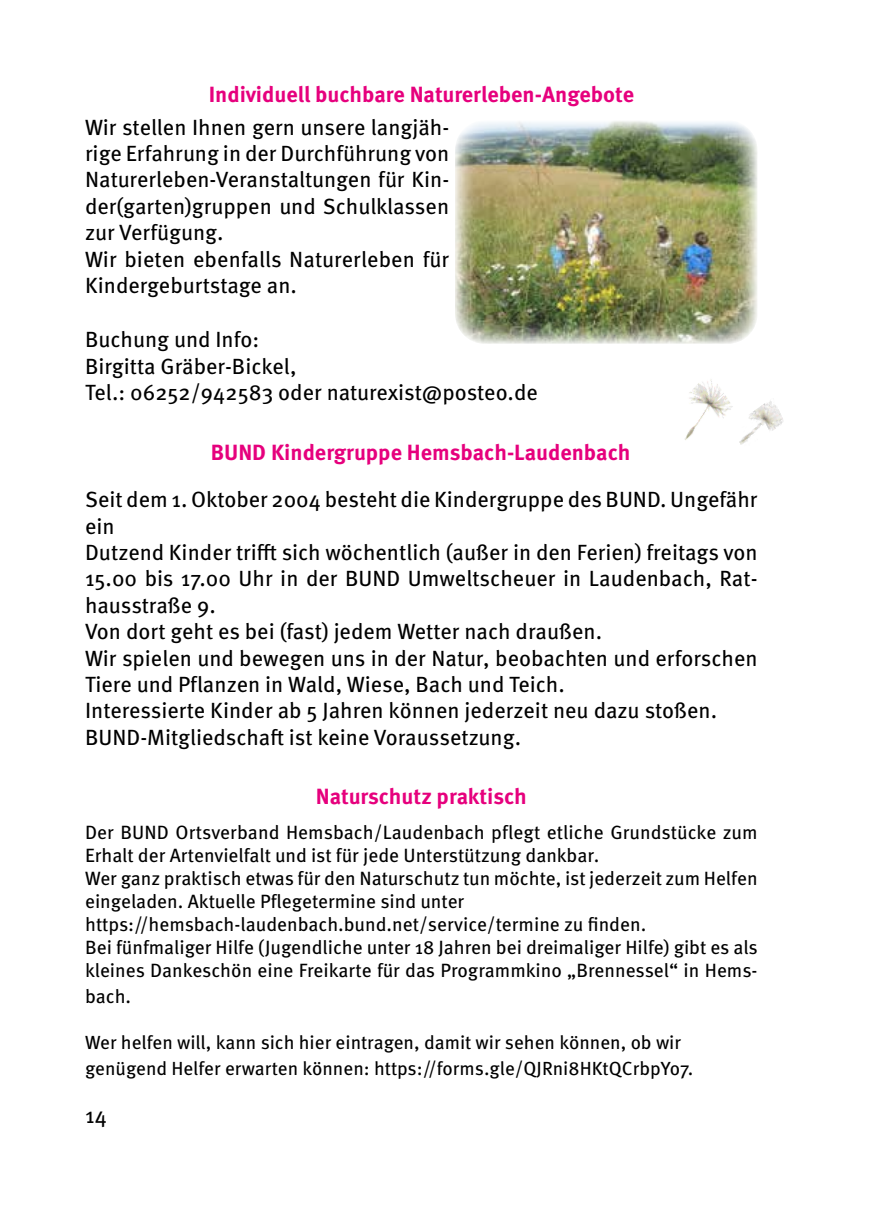
<style>
.page{position:relative;width:874px;height:1225px;background:#fff}
.page>*{position:absolute;margin:0;border:0;box-sizing:border-box;transform-origin:0 0}
.t1{font:22px/26.4px "Meta Pro";color:#000}
.t2{font:700 22px "Meta Pro";color:#e6007d}
.t3{font:19.2px/23px "Meta Pro";color:#000}
.t4{font:19px/26.4px "Meta Pro";color:#000}
</style>
<div class="page">
<img style="left:685px;top:379px;width:46px;height:61px">
<img style="left:731px;top:401px;width:52px;height:44px">
<img style="left:455px;top:121px;width:302px;height:223px">
<p class="t2" style="left:208px;top:77px;width:426px">Individuell buchbare Naturerleben-Angebote</p>
<p class="t1" style="left:85px;top:112px;width:365px">Wir stellen Ihnen gern unsere langjäh&shy;rige Erfahrung in der Durchführung von Naturerleben-Veranstaltungen für Kin&shy;der(garten)gruppen und Schulklassen zur Verfügung.<br>Wir bieten ebenfalls Naturerleben für Kindergeburtstage an.</p>
<p class="t1" style="left:85px;top:325px;width:454px">Buchung und Info:<br>Birgitta Gräber-Bickel,<br>Tel.: 06252/942583 oder naturexist@posteo.de</p>
<p class="t2" style="left:210px;top:435px;width:421px">BUND Kindergruppe Hemsbach-Laudenbach</p>
<p class="t1" style="left:85px;top:485px;width:673px">Seit dem 1. Oktober 2004 besteht die Kindergruppe des BUND. Ungefähr ein<br>Dutzend Kinder trifft sich wöchentlich (außer in den Ferien) freitags von 15.00 bis 17.00 Uhr in der BUND Umweltscheuer in Laudenbach, Rat&shy;hausstraße 9.<br>Von dort geht es bei (fast) jedem Wetter nach draußen.<br>Wir spielen und bewegen uns in der Natur, beobachten und erforschen Tiere und Pflanzen in Wald, Wiese, Bach und Teich.<br>Interessierte Kinder ab 5 Jahren können jederzeit neu dazu stoßen.<br>BUND-Mitgliedschaft ist keine Voraussetzung.</p>
<p class="t2" style="left:315px;top:779px;width:212px">Naturschutz praktisch</p>
<p class="t3" style="left:85px;top:819px;width:674px">Der BUND Ortsverband Hemsbach/Laudenbach pflegt etliche Grundstücke zum Erhalt der Artenvielfalt und ist für jede Unterstützung dankbar.<br>Wer ganz praktisch etwas für den Naturschutz tun möchte, ist jederzeit zum Helfen eingeladen. Aktuelle Pflegetermine sind unter https://hemsbach-laudenbach.bund.net/service/termine zu finden.<br>Bei fünfmaliger Hilfe (Jugendliche unter 18 Jahren bei dreimaliger Hilfe) gibt es als kleines Dankeschön eine Freikarte für das Programmkino „Brennessel“ in Hems-</p>
<p class="t3" style="left:85px;top:984px;width:48px">bach.</p>
<p class="t4" style="left:85px;top:1028px;width:609px">Wer helfen will, kann sich hier eintragen, damit wir sehen können, ob wir genügend Helfer erwarten können: https://forms.gle/QJRni8HKtQCrbpYo7.</p>
<p class="t1" style="left:85px;top:1100px;width:23px">14</p>
</div>
